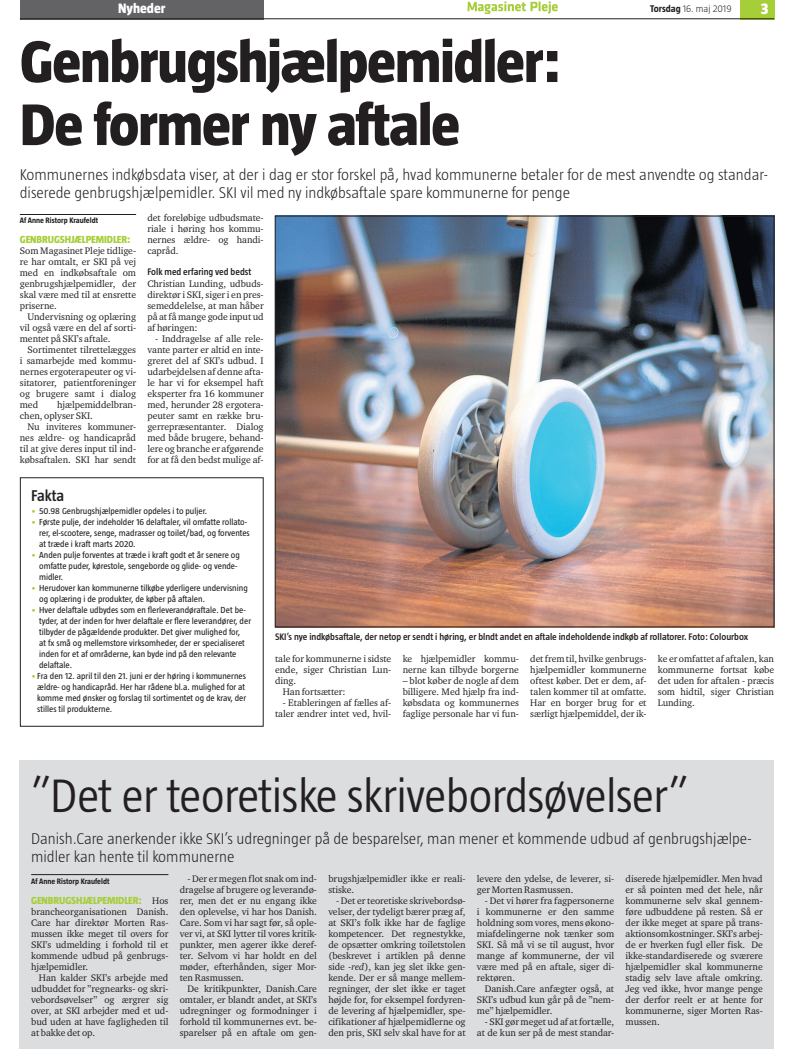
<style>
.page{position:relative;width:794px;height:1049px;background:#fff}
.page>*{position:absolute;margin:0;border:0;box-sizing:border-box;transform-origin:0 0}
.t1{font:800 60px/63px "Taz";letter-spacing:-.02em;color:#231f20}
.t2{font:300 48px "Taz";letter-spacing:-.015em;color:#231f20}
.t3{font:300 16px/18px "Taz";color:#231f20}
.t4{font:600 16px "Taz";letter-spacing:-.01em;color:#231f20}
.t5{font:800 16px "Taz";color:#fff}
.t6{font:800 14px "Taz";color:#fff}
.t7{font:800 10.5px "Taz";letter-spacing:-.005em;color:#a6ce39}
.t8{font:300 10px "Taz";color:#231f20}
.t9{font:9.7px/11px "Charter ITC Std";letter-spacing:-.005em;color:#231f20;text-align:justify}
.t10{font:600 9.7px "Taz";color:#231f20}
.t11{font:9px/11px "Taz";color:#231f20}
.t12{font:700 8px "Taz";color:#231f20}
.s1{font-weight:700}
.s2{color:#a6ce39}
.s3{font-family:"Charter ITC Std";font-weight:400;font-size:9.7px;color:#231f20}
.s4{font-style:italic}
</style>
<div class="page">
<hr style="left:20px;top:214px;width:116px;height:1px;background:#231f20">
<div style="left:20px;top:760px;width:754px;height:289px;background:#dcdddf"></div>
<div style="left:20px;top:0;width:244px;height:19px;background:#636366"></div>
<div style="left:740px;top:0;width:34px;height:19px;background:#a6ce39"></div>
<hr style="left:20px;top:19px;width:754px;height:1px;background:#231f20">
<svg style="left:467px;top:1px;width:91px;height:14px"></svg>
<hr style="left:31px;top:874px;width:137px;height:1px;background:#231f20">
<img style="left:277px;top:218px;width:495px;height:407px">
<div style="left:20px;top:477px;width:244px;height:250px;border:1px solid #231f20"></div>
<h3 class="t6" style="left:118px;top:1px;width:49px">Nyheder</h3>
<p class="t8" style="left:650px;top:3px;width:83px"><span class="s1">Torsdag</span> 16. maj 2019</p>
<h3 class="t5" style="left:760px;top:0;width:9px">3</h3>
<h1 class="t1" style="left:20px;top:30px;width:543px">Genbrugshjælpemidler:<br>De former ny aftale</h1>
<h3 class="t3" style="left:20px;top:165px;width:749px">Kommunernes indkøbsdata viser, at der i dag er stor forskel på, hvad kommunerne betaler for de mest anvendte og standar&shy;diserede genbrugshjælpemidler. SKI vil med ny indkøbsaftale spare kommunerne for penge</h3>
<p class="t12" style="left:20px;top:216px;width:80px">Af Anne Ristorp Kraufeldt</p>
<p class="t7" style="left:20px;top:234px;width:112px">GENBRUGSHJÆLPEMIDLER:</p>
<p class="t9" style="left:20px;top:245px;width:118px">Som Magasinet Pleje tidlige&shy;re har omtalt, er SKI på vej med en indkøbsaftale om genbrugshjælpemidler, der skal være med til at ensrette priserne.</p>
<p class="t9" style="left:20px;top:311px;width:118px;text-indent:8px">Undervisning og oplæring vil også være en del af sorti&shy;mentet på SKI’s aftale.</p>
<p class="t9" style="left:20px;top:344px;width:118px;text-indent:8px">Sortimentet tilrettelægges i samarbejde med kommu&shy;nernes ergoterapeuter og vi&shy;sitatorer, patientforeninger og brugere samt i dialog med</p>
<p class="t9" style="left:20px;top:399px;width:118px;text-indent:37px">hjælpemiddelbran&shy;chen, oplyser SKI.</p>
<p class="t9" style="left:20px;top:421px;width:118px;text-indent:8px">Nu inviteres kommuner&shy;nes ældre- og handicapråd til at give deres input til ind&shy;købsaftalen. SKI har sendt</p>
<h3 class="t4" style="left:31px;top:487px;width:34px">Fakta</h3>
<p class="t9" style="left:147px;top:212px;width:118px">det foreløbige udbudsmate&shy;riale i høring hos kommu&shy;nernes ældre- og handi&shy;capråd.</p>
<p class="t10" style="left:147px;top:267px;width:105px">Folk med erfaring ved bedst</p>
<p class="t9" style="left:147px;top:278px;width:118px">Christian Lunding, udbuds&shy;direktør i SKI, siger i en pres&shy;semeddelelse, at man håber på at få mange gode input ud af høringen:</p>
<p class="t9" style="left:147px;top:333px;width:118px;text-indent:8px">- Inddragelse af alle rele&shy;vante parter er altid en inte&shy;greret del af SKI’s udbud. I udarbejdelsen af denne afta&shy;le har vi for eksempel haft eksperter fra 16 kommuner med, herunder 28 ergotera&shy;peuter samt en række bru&shy;gerrepræsentanter. Dialog med både brugere, behand&shy;lere og branche er afgørende for at få den bedst mulige af-</p>
<p class="t11" style="left:31px;top:505px;width:177px"><span class="s2">•</span> 50.98 Genbrugshjælpemidler opdeles i to puljer.</p>
<p class="t11" style="left:39px;top:516px;width:212px;text-indent:-8px"><span class="s2">•</span> Første pulje, der indeholder 16 delaftaler, vil omfatte rollato&shy;rer, el-scootere, senge, madrasser og toilet/bad, og forventes at træde i kraft marts 2020.</p>
<p class="t11" style="left:39px;top:549px;width:202px;text-indent:-8px"><span class="s2">•</span> Anden pulje forventes at træde i kraft godt et år senere og omfatte puder, kørestole, sengeborde og glide- og vende&shy;midler.</p>
<p class="t11" style="left:39px;top:582px;width:210px;text-indent:-8px"><span class="s2">•</span> Herudover kan kommunerne tilkøbe yderligere undervisning og oplæring i de produkter, de køber på aftalen.</p>
<p class="t11" style="left:39px;top:604px;width:213px;text-indent:-8px"><span class="s2">•</span> Hver delaftale udbydes som en flerleverandøraftale. Det be&shy;tyder, at der inden for hver delaftale er flere leverandører, der tilbyder de pågældende produkter. Det giver mulighed for,<br>at fx små og mellemstore virksomheder, der er specialiseret inden for et af områderne, kan byde ind på den relevante delaftale.</p>
<p class="t11" style="left:37px;top:670px;width:210px;text-align:justify;text-indent:-6px"><span class="s2">•</span>Fra den 12. april til den 21. juni er der høring i kommunernes ældre- og handicapråd. Her har rådene bl.a. mulighed for at komme med ønsker og forslag til sortimentet og de krav, der stilles til produkterne.</p>
<p class="t10" style="left:275px;top:631px;width:474px">SKI’s nye indkøbsaftale, der netop er sendt i høring, er blndt andet en aftale indeholdende indkøb af rollatorer. Foto: Colourbox</p>
<p class="t9" style="left:275px;top:652px;width:118px">tale for kommunerne i sidste</p>
<p class="t9" style="left:275px;top:663px;width:118px">ende, siger Christian Lun-</p>
<p class="t9" style="left:275px;top:674px;width:23px">ding.</p>
<p class="t9" style="left:283px;top:685px;width:64px">Han fortsætter:</p>
<p class="t9" style="left:275px;top:696px;width:118px;text-align:right">- Etableringen af fælles af&shy;taler ændrer intet ved, hvil-</p>
<p class="t9" style="left:403px;top:652px;width:118px">ke hjælpemidler kommu&shy;nerne kan tilbyde borgerne</p>
<p class="t9" style="left:403px;top:674px;width:118px">– blot køber de nogle af dem billigere. Med hjælp fra ind&shy;købsdata og kommunernes faglige personale har vi fun-</p>
<p class="t9" style="left:530px;top:652px;width:118px">det frem til, hvilke genbrugs&shy;hjælpemidler kommunerne oftest køber. Det er dem, af&shy;talen kommer til at omfatte.<br>Har en borger brug for et særligt hjælpemiddel, der ik-</p>
<p class="t9" style="left:658px;top:652px;width:118px">ke er omfattet af aftalen, kan kommunerne fortsat købe det uden for aftalen - præcis som hidtil, siger Christian Lunding.</p>
<h2 class="t2" style="left:31px;top:768px;width:658px">”Det er teoretiske skrivebordsøvelser”</h2>
<h3 class="t3" style="left:31px;top:829px;width:721px">Danish.Care anerkender ikke SKI’s udregninger på de besparelser, man mener et kommende udbud af genbrugshjælpe&shy;midler kan hente til kommunerne</h3>
<p class="t12" style="left:31px;top:876px;width:80px">Af Anne Ristorp Kraufeldt</p>
<p class="t7" style="left:31px;top:894px;width:139px">GENBRUGSHJÆLPEMIDLER: <span class="s3">Hos</span></p>
<p class="t9" style="left:31px;top:905px;width:139px">brancheorganisationen Danish.<br>Care har direktør Morten Ras&shy;mussen ikke meget til overs for SKI’s udmelding i forhold til et kommende udbud på genbrugs&shy;hjælpemidler.</p>
<p class="t9" style="left:31px;top:971px;width:139px;text-indent:8px">Han kalder SKI’s arbejde med udbuddet for ”regnearks- og skri&shy;vebordsøvelser” og ærgrer sig over, at SKI arbejder med et ud&shy;bud uden at have fagligheden til at bakke det op.</p>
<p class="t9" style="left:180px;top:872px;width:139px;text-indent:8px">- Der er megen flot snak om ind&shy;dragelse af brugere og leverandø&shy;rer, men det er nu engang ikke den oplevelse, vi har hos Danish.<br>Care. Som vi har sagt før, så ople&shy;ver vi, at SKI lytter til vores kritik&shy;punkter, men agerer ikke deref&shy;ter. Selvom vi har holdt en del møder, efterhånden, siger Mor&shy;ten Rasmussen.</p>
<p class="t9" style="left:180px;top:982px;width:139px;text-indent:8px">De kritikpunkter, Danish.Care omtaler, er blandt andet, at SKI’s udregninger og formodninger i forhold til kommunernes evt. be&shy;sparelser på en aftale om gen-</p>
<p class="t9" style="left:328px;top:872px;width:139px">brugshjælpemidler ikke er reali&shy;stiske.</p>
<p class="t9" style="left:328px;top:894px;width:139px;text-indent:8px">- Det er teoretiske skrivebordsø&shy;velser, der tydeligt bærer præg af, at SKI’s folk ikke har de faglige kompetencer. Det regnestykke, de opsætter omkring toiletstolen (beskrevet i artiklen på denne side <span class="s4">-red</span>), kan jeg slet ikke gen&shy;kende. Der er så mange mellem&shy;regninger, der slet ikke er taget højde for, for eksempel fordyren&shy;de levering af hjælpemidler, spe&shy;cifikationer af hjælpemidlerne og den pris, SKI selv skal have for at</p>
<p class="t9" style="left:477px;top:872px;width:139px">levere den ydelse, de leverer, si&shy;ger Morten Rasmussen.</p>
<p class="t9" style="left:477px;top:894px;width:139px;text-indent:8px">- Det vi hører fra fagpersonerne i kommunerne er den samme holdning som vores, mens økono&shy;miafdelingerne nok tænker som SKI. Så må vi se til august, hvor mange af kommunerne, der vil være med på en aftale, siger di&shy;rektøren.</p>
<p class="t9" style="left:477px;top:982px;width:139px;text-indent:8px">Danish.Care anfægter også, at SKI’s udbud kun går på de ”nem&shy;me” hjælpemidler.</p>
<p class="t9" style="left:477px;top:1015px;width:139px;text-align:right">- SKI gør meget ud af at fortælle, at de kun ser på de mest standar-</p>
<p class="t9" style="left:625px;top:872px;width:139px">diserede hjælpemidler. Men hvad er så pointen med det hele, når kommunerne selv skal gennem&shy;føre udbuddene på resten. Så er der ikke meget at spare på trans&shy;aktionsomkostninger. SKI’s arbej&shy;de er hverken fugl eller fisk. De ikke-standardiserede og sværere hjælpemidler skal kommunerne stadig selv lave aftale omkring.<br>Jeg ved ikke, hvor mange penge der derfor reelt er at hente for kommunerne, siger Morten Ras&shy;mussen.</p>
</div>
